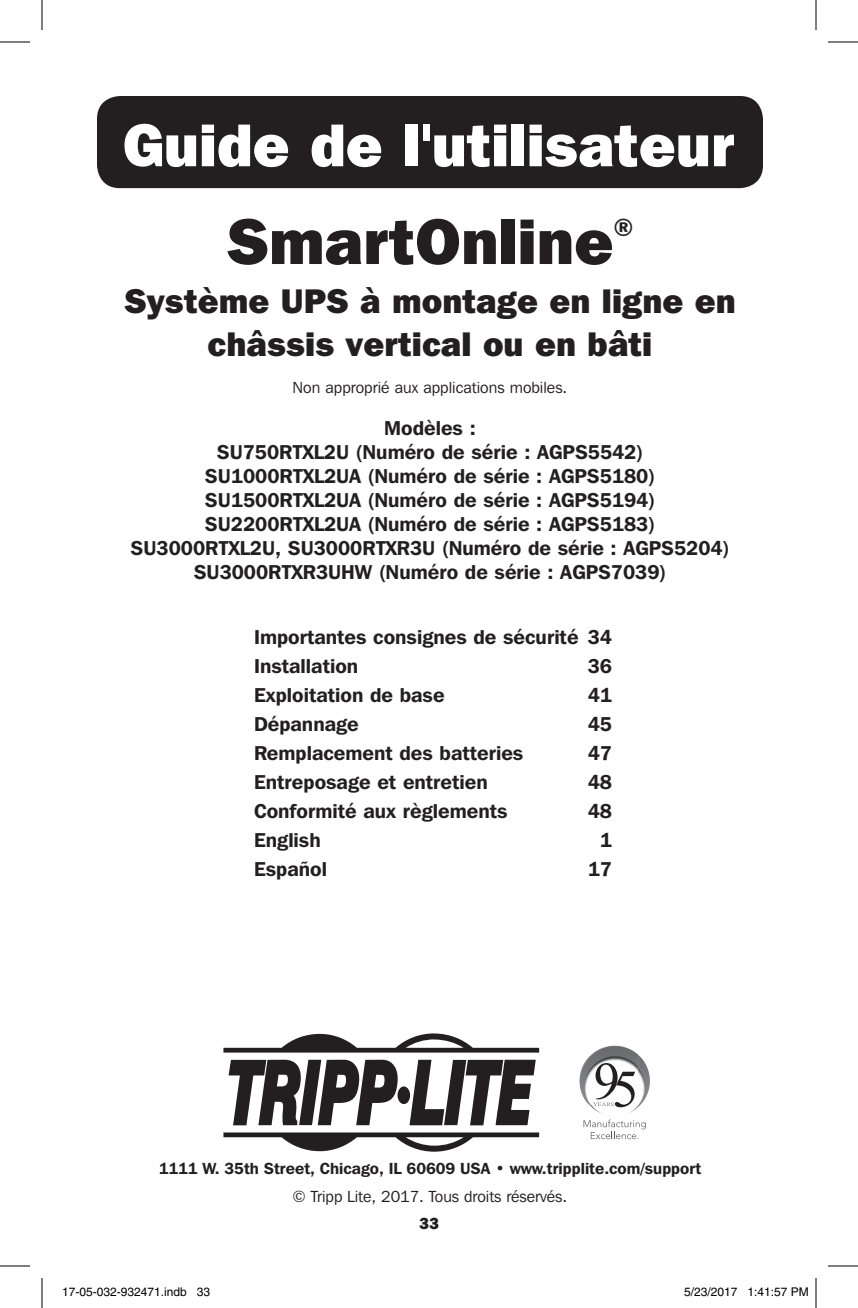
<style>
.page{position:relative;width:858px;height:1308px;background:#fff}
.page>*{position:absolute;margin:0;border:0;box-sizing:border-box;transform-origin:0 0}
.t1{font:800 64px "Franklin Gothic IT Cby BT";color:#231f20}
.t2{font:800 60px "Franklin Gothic IT Cby BT";color:#fff}
.t3{font:800 34px/43.2px "Franklin Gothic IT Cby BT";color:#231f20;text-align:center}
.t4{font:800 24px "Franklin Gothic IT Cby BT";color:#231f20}
.t5{font:600 20px/24px "Franklin Gothic IT Cby BT";color:#231f20;text-align:center}
.t6{font:16px "Franklin Gothic IT Cby BT";color:#231f20}
.t7{font:600 16px "Franklin Gothic IT Cby BT";color:#231f20}
.t8{font:800 16px "Franklin Gothic IT Cby BT";color:#231f20}
.t9{font:12px "Helvetica";color:#000}
</style>
<div class="page">
<div style="left:97px;top:96px;width:666px;height:92px;background:#231f20;border-radius:23px"></div>
<div style="left:398px;top:1086px;width:12px;height:18px;background:#231f20;border-radius:50%"></div>
<svg style="left:229px;top:1060px;width:170px;height:65px"></svg>
<svg style="left:410px;top:1060px;width:126px;height:65px"></svg>
<svg style="left:223px;top:1033px;width:316px;height:20px"></svg>
<svg style="left:223px;top:1132px;width:316px;height:20px"></svg>
<img style="left:584px;top:1046px;width:29px;height:18px">
<img style="left:638px;top:1061px;width:12px;height:46px">
<img style="left:589px;top:1105px;width:43px;height:9px">
<svg style="left:584px;top:1120px;width:62px;height:19px"></svg>
<svg style="left:596px;top:1063px;width:39px;height:44px"></svg>
<hr style="left:0;top:42px;width:30px;height:1px;background:#000">
<hr style="left:828px;top:42px;width:30px;height:1px;background:#000">
<hr style="left:0;top:1266px;width:30px;height:1px;background:#000">
<hr style="left:828px;top:1266px;width:30px;height:1px;background:#000">
<hr style="left:42px;top:0;width:1px;height:30px;background:#000">
<hr style="left:42px;top:1278px;width:1px;height:30px;background:#000">
<hr style="left:816px;top:0;width:1px;height:30px;background:#000">
<hr style="left:816px;top:1278px;width:1px;height:30px;background:#000">
<p class="t2" style="left:123px;top:107px;width:614px">Guide de l'utilisateur</p>
<p class="t1" style="left:226px;top:201px;width:389px">SmartOnline</p>
<p class="t4" style="left:614px;top:212px;width:21px">®</p>
<p class="t3" style="left:124px;top:278px;width:613px">Système UPS à montage en ligne en châssis vertical ou en bâti</p>
<p class="t6" style="left:293px;top:378px;width:276px">Non approprié aux applications mobiles.</p>
<p class="t5" style="left:131px;top:416px;width:600px">Modèles :<br>SU750RTXL2U (Numéro de série : AGPS5542)<br>SU1000RTXL2UA (Numéro de série : AGPS5180)<br>SU1500RTXL2UA (Numéro de série : AGPS5194)<br>SU2200RTXL2UA (Numéro de série : AGPS5183)<br>SU3000RTXL2U, SU3000RTXR3U (Numéro de série : AGPS5204)<br>SU3000RTXR3UHW (Numéro de série : AGPS7039)</p>
<p class="t5" style="left:254px;top:624px;width:359px">Importantes consignes de sécurité 34</p>
<p class="t5" style="left:254px;top:653px;width:106px">Installation</p>
<p class="t5" style="left:588px;top:653px;width:26px">36</p>
<p class="t5" style="left:254px;top:682px;width:192px">Exploitation de base</p>
<p class="t5" style="left:588px;top:682px;width:26px">41</p>
<p class="t5" style="left:254px;top:712px;width:106px">Dépannage</p>
<p class="t5" style="left:588px;top:712px;width:26px">45</p>
<p class="t5" style="left:254px;top:741px;width:271px">Remplacement des batteries</p>
<p class="t5" style="left:588px;top:741px;width:26px">47</p>
<p class="t5" style="left:254px;top:770px;width:235px">Entreposage et entretien</p>
<p class="t5" style="left:588px;top:770px;width:26px">48</p>
<p class="t5" style="left:254px;top:799px;width:255px">Conformité aux règlements</p>
<p class="t5" style="left:588px;top:799px;width:26px">48</p>
<p class="t5" style="left:254px;top:828px;width:68px">English</p>
<p class="t5" style="left:600px;top:828px;width:14px">1</p>
<p class="t5" style="left:254px;top:857px;width:75px">Español</p>
<p class="t5" style="left:588px;top:857px;width:26px">17</p>
<p class="t7" style="left:159px;top:1158px;width:544px">1111 W. 35th Street, Chicago, IL 60609 USA • www.tripplite.com/support</p>
<p class="t6" style="left:293px;top:1187px;width:276px">© Tripp Lite, 2017. Tous droits réservés.</p>
<p class="t8" style="left:419px;top:1213px;width:21px">33</p>
<p class="t9" style="left:62px;top:1285px;width:150px">17-05-032-932471.indb 33</p>
<p class="t9" style="left:684px;top:1285px;width:126px">5/23/2017 1:41:57 PM</p>
</div>
